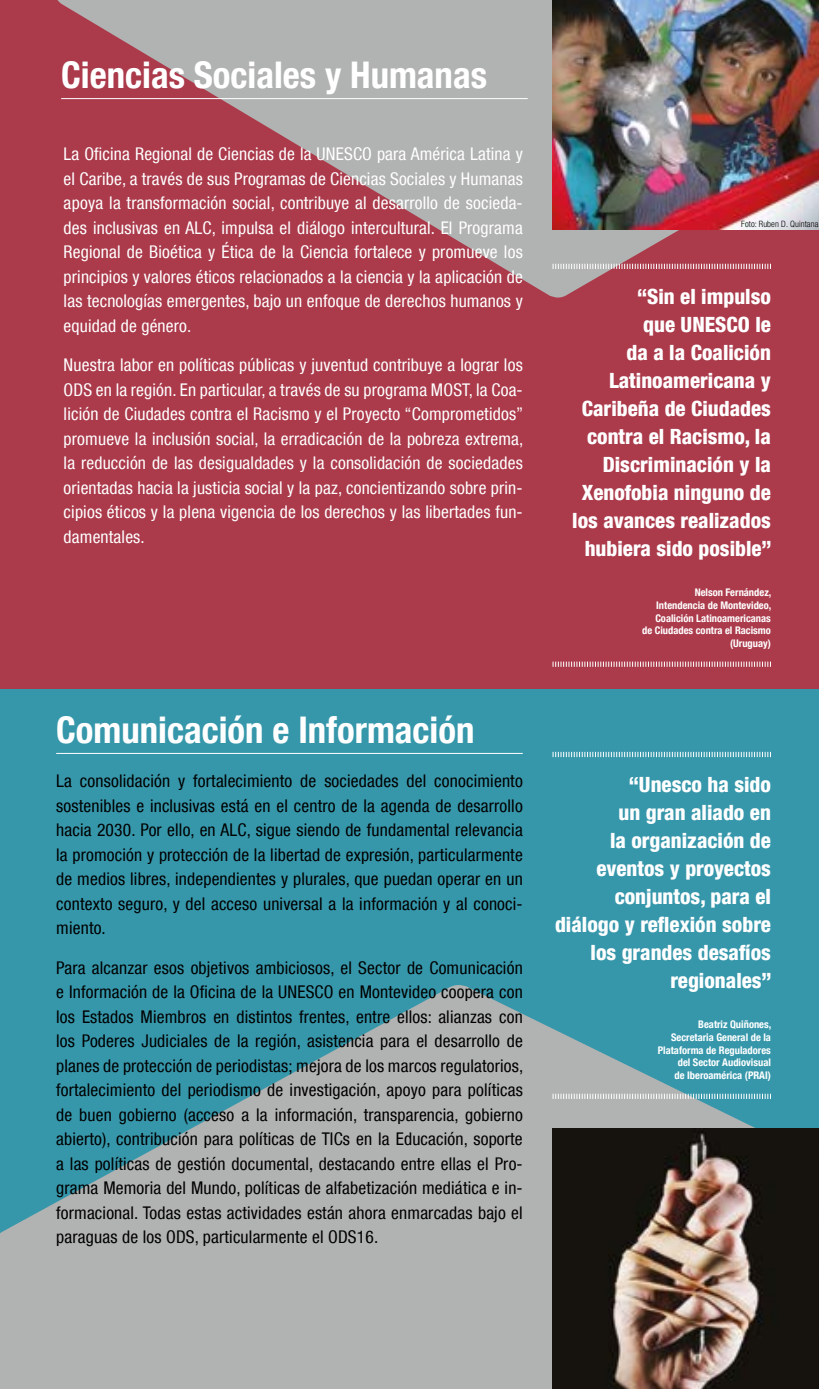
<style>
.page{position:relative;width:819px;height:1389px;background:#fff}
.page>*{position:absolute;margin:0;border:0;box-sizing:border-box;transform-origin:0 0}
.t1{font:700 condensed 36.75px "Helvetica Neue LT Com";color:#fff}
.t2{font:800 condensed 21px/28px "Helvetica Neue LT Com";color:#fff;text-align:right}
.t3{font:condensed 17.5px/24.5px "Helvetica Neue LT Com";letter-spacing:.01em;color:#000;text-align:justify}
.t4{font:condensed 17.5px/24.5px "Helvetica Neue LT Com";letter-spacing:.01em;color:#fff;text-align:justify}
.t5{font:700 condensed 10.5px/12.6px "Helvetica Neue LT Com";color:#fff;text-align:right}
.t6{font:300 condensed 8.75px "Helvetica Neue LT Com";letter-spacing:.01em;color:#000}
</style>
<div class="page">
<div style="left:0;top:672px;width:819px;height:717px;background:#3697ab"></div>
<svg style="left:0;top:985px;width:819px;height:404px;fill:#b1b2b2"></svg>
<div style="left:0;top:0;width:819px;height:689px;background:#ab3a4b"></div>
<svg style="left:57px;top:0;width:762px;height:298px"></svg>
<img style="left:552px;top:0;width:267px;height:229px">
<hr style="left:61px;top:98px;width:466px;height:1px;background:#fff">
<hr style="left:56px;top:753px;width:466px;height:1px;background:#fff">
<svg style="left:552px;top:264px;width:219px;height:5px"></svg>
<svg style="left:552px;top:662px;width:219px;height:5px"></svg>
<img style="left:552px;top:1129px;width:267px;height:260px">
<svg style="left:552px;top:752px;width:219px;height:5px"></svg>
<svg style="left:552px;top:1094px;width:219px;height:5px"></svg>
<h1 class="t1" style="left:61px;top:53px;width:427px">Ciencias Sociales y Humanas</h1>
<p class="t4" style="left:64px;top:142px;width:460px">La Oficina Regional de Ciencias de la UNESCO para América Latina y el Caribe, a través de sus Programas de Ciencias Sociales y Humanas apoya la transformación social, contribuye al desarrollo de socieda&shy;des inclusivas en ALC, impulsa el diálogo intercultural. El Programa Regional de Bioética y Ética de la Ciencia fortalece y promueve los principios y valores éticos relacionados a la ciencia y la aplicación de las tecnologías emergentes, bajo un enfoque de derechos humanos y equidad de género.</p>
<p class="t4" style="left:64px;top:353px;width:461px">Nuestra labor en políticas públicas y juventud contribuye a lograr los ODS en la región. En particular, a través de su programa MOST, la Coa&shy;lición de Ciudades contra el Racismo y el Proyecto “Comprometidos” promueve la inclusión social, la erradicación de la pobreza extrema, la reducción de las desigualdades y la consolidación de sociedades orientadas hacia la justicia social y la paz, concientizando sobre prin&shy;cipios éticos y la plena vigencia de los derechos y las libertades fun&shy;damentales.</p>
<h1 class="t1" style="left:56px;top:708px;width:419px">Comunicación e Información</h1>
<p class="t3" style="left:56px;top:769px;width:468px">La consolidación y fortalecimiento de sociedades del conocimiento sostenibles e inclusivas está en el centro de la agenda de desarrollo hacia 2030. Por ello, en ALC, sigue siendo de fundamental relevancia la promoción y protección de la libertad de expresión, particularmente de medios libres, independientes y plurales, que puedan operar en un contexto seguro, y del acceso universal a la información y al conoci&shy;miento.</p>
<p class="t3" style="left:56px;top:955px;width:468px">Para alcanzar esos objetivos ambiciosos, el Sector de Comunicación e Información de la Oficina de la UNESCO en Montevideo coopera con los Estados Miembros en distintos frentes, entre ellos: alianzas con los Poderes Judiciales de la región, asistencia para el desarrollo de planes de protección de periodistas; mejora de los marcos regulatorios, fortalecimiento del periodismo de investigación, apoyo para políticas de buen gobierno (acceso a la información, transparencia, gobierno abierto), contribución para políticas de TICs en la Educación, soporte a las políticas de gestión documental, destacando entre ellas el Pro&shy;grama Memoria del Mundo, políticas de alfabetización mediática e in&shy;formacional. Todas estas actividades están ahora enmarcadas bajo el paraguas de los ODS, particularmente el ODS16.</p>
<p class="t6" style="left:741px;top:219px;width:79px">Foto: Ruben D. Quintana</p>
<p class="t2" style="left:572px;top:282px;width:201px">“Sin el impulso<br>que UNESCO le<br>da a la Coalición<br>Latinoamericana y<br>Caribeña de Ciudades contra el Racismo, la<br>Discriminación y la<br>Xenofobia ninguno de los avances realizados hubiera sido posible”</p>
<p class="t5" style="left:642px;top:586px;width:131px">Nelson Fernández,<br>Intendencia de Montevideo,<br>Coalición Latinoamericanas<br>de Ciudades contra el Racismo (Uruguay)</p>
<p class="t2" style="left:555px;top:770px;width:218px">“Unesco ha sido<br>un gran aliado en<br>la organización de eventos y proyectos conjuntos, para el diálogo y reflexión sobre los grandes desafíos regionales”</p>
<p class="t5" style="left:657px;top:1018px;width:115px">Beatriz Quiñones,<br>Secretaria General de la<br>Plataforma de Reguladores del Sector Audiovisual<br>de Iberoamérica (PRAI)</p>
</div>
